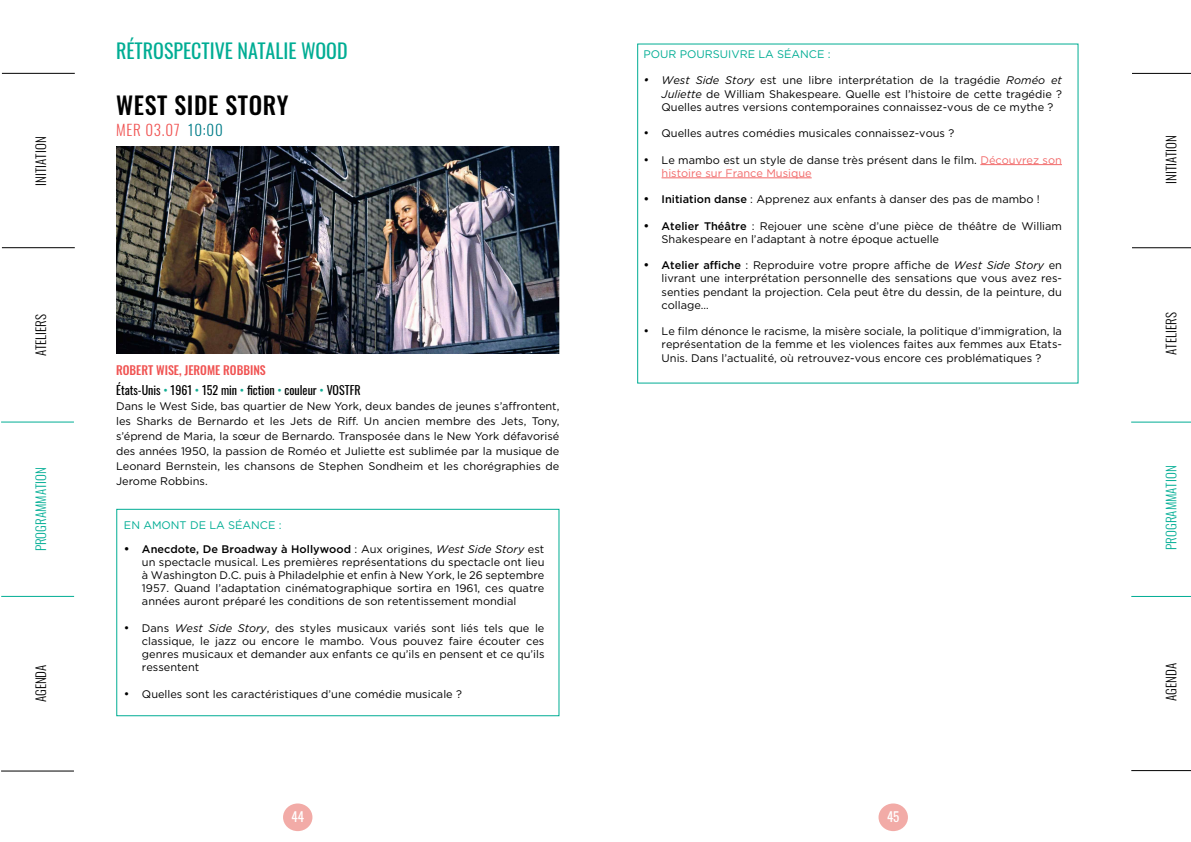
<style>
.page{position:relative;width:1191px;height:842px;background:#fff}
.page>*{position:absolute;margin:0;border:0;box-sizing:border-box;transform-origin:0 0}
.t1{font:500 24px "Oswald";letter-spacing:.025em;color:#000}
.t2{font:20px "Oswald";color:#00ad94}
.t3{font:300 15px "Oswald";letter-spacing:.05em;color:#f05352}
.t4{font:300 13px "Oswald";color:#000}
.t5{font:300 13px "Oswald";color:#00ad94}
.t6{font:13px "Oswald";color:#fff}
.t7{font:12px/19.5px "Oswald";color:#000;text-align:center}
.t8{font:500 12px "Oswald";color:#f05352}
.t9{font:11px/13.2px "Gotham";color:#000;text-align:justify}
.t10{font:11px "Gotham";color:#00ad94}
.s1{font-style:italic;font-size:12px}
.s2{font-style:italic}
.s3{font-size:12px}
.s4{color:#f26969}
.s5{font-weight:500;font-size:12px}
.s6{font-weight:500}
.s7{color:#007c88}
.s8{font-weight:500;color:#f05352}
.s9{color:#13ae95}
</style>
<div class="page">
<div style="left:878px;top:803px;width:30px;height:28px;background:#f2aba7;border-radius:50%"></div>
<div style="left:283px;top:803px;width:29px;height:28px;background:#f2aba7;border-radius:50%"></div>
<hr style="left:1131px;top:596px;width:60px;height:1px;background:#00ad94">
<hr style="left:1131px;top:770px;width:60px;height:1px;background:#000">
<hr style="left:1131px;top:422px;width:60px;height:1px;background:#00ad94">
<hr style="left:1132px;top:247px;width:59px;height:1px;background:#000">
<hr style="left:1132px;top:73px;width:59px;height:1px;background:#000">
<hr style="left:1px;top:596px;width:73px;height:1px;background:#00ad94">
<hr style="left:1px;top:422px;width:73px;height:1px;background:#00ad94">
<hr style="left:2px;top:247px;width:73px;height:1px;background:#000">
<hr style="left:2px;top:73px;width:73px;height:1px;background:#000">
<hr style="left:1px;top:770px;width:73px;height:1px;background:#000">
<img style="left:116px;top:146px;width:443px;height:207px">
<div style="left:116px;top:509px;width:443px;height:207px;border:1px solid #00ad94"></div>
<hr style="left:980px;top:164px;width:82px;height:1px;background:#f26969">
<hr style="left:661px;top:178px;width:150px;height:1px;background:#f26969">
<p class="t4" style="left:29px;top:186px;width:50px;rotate:-90deg">Initiation</p>
<p class="t4" style="left:29px;top:356px;width:44px;rotate:-90deg">ATELIERS</p>
<p class="t5" style="left:29px;top:551px;width:86px;rotate:-90deg">Programmation</p>
<p class="t4" style="left:29px;top:702px;width:38px;rotate:-90deg">Agenda</p>
<h2 class="t2" style="left:116px;top:34px;width:231px">rétrospective natalie wood</h2>
<p class="t10" style="left:643px;top:47px;width:62px">pour poursuivre</p>
<p class="t10" style="left:758px;top:47px;width:28px">la séance</p>
<p class="t10" style="left:827px;top:47px;width:4px">:</p>
<p class="t9" style="left:661px;top:74px;width:402px;text-indent:-18px"><span class="s1">•</span> <span class="s2">West Side Story</span> est une libre interprétation de la tragédie <span class="s2">Roméo et Juliette</span> de William Shakespeare. Quelle est l’histoire de cette tragédie ?<br>Quelles autres versions contemporaines connaissez-vous de ce mythe ?</p>
<p class="t9" style="left:643px;top:126px;width:312px"><span class="s3">•</span> Quelles autres comédies musicales connaissez-vous ?</p>
<p class="t9" style="left:661px;top:153px;width:402px;text-indent:-18px"><span class="s3">•</span> Le mambo est un style de danse très présent dans le film. <span class="s4">Découvrez son histoire sur France Musique</span></p>
<p class="t9" style="left:643px;top:192px;width:398px"><span class="s5">•</span> <span class="s6">I nitiation danse</span> : Apprenez aux enfants à danser des pas de mambo !</p>
<p class="t9" style="left:661px;top:219px;width:402px;text-indent:-18px"><span class="s5">•</span> <span class="s6">Atelier Théâtre</span> : Rejouer une scène d’une pièce de théâtre de William<br>Shakespeare en l’adaptant à notre époque actuelle</p>
<p class="t9" style="left:661px;top:258px;width:402px;text-indent:-18px"><span class="s5">•</span> <span class="s6">Atelier affiche</span> : Reproduire votre propre affiche de <span class="s2">West Side Story</span> en livrant une interprétation personnelle des sensations que vous avez res&shy;senties pendant la projection. Cela peut être du dessin, de la peinture, du collage…</p>
<p class="t9" style="left:661px;top:324px;width:402px;text-indent:-18px"><span class="s3">•</span> Le film dénonce le racisme, la misère sociale, la politique d’immigration, la représentation de la femme et les violences faites aux femmes aux Etats-Unis. Dans l’actualité, où retrouvez-vous encore ces problématiques ?</p>
<h1 class="t1" style="left:116px;top:93px;width:173px">WEST SIDE STORY</h1>
<h3 class="t3" style="left:116px;top:117px;width:9px">MER</h3>
<h3 class="t3" style="left:145px;top:117px;width:79px">03.07 <span class="s7">10:00</span></h3>
<p class="t7" style="left:116px;top:359px;width:223px"><span class="s8">ROBBINS<br></span>États-Unis <span class="s9">•</span> 1961 <span class="s9">•</span> 152 min <span class="s9">•</span> fiction <span class="s9">•</span> couleur <span class="s9">•</span> VOSTFR</p>
<p class="t9" style="left:116px;top:398px;width:445px;line-height:15px">Dans le West Side, bas quartier de New York, deux bandes de jeunes s’affrontent, les Sharks de Bernardo et les Jets de Riff. Un ancien membre des Jets, Tony, s’éprend de Maria, la sœur de Bernardo. Transposée dans le New York défavorisé des années 1950, la passion de Roméo et Juliette est sublimée par la musique de Leonard Bernstein, les chansons de Stephen Sondheim et les chorégraphies de Jerome Robbins.</p>
<p class="t10" style="left:124px;top:518px;width:113px">en amont de laséance</p>
<p class="t10" style="left:279px;top:518px;width:4px">:</p>
<p class="t9" style="left:142px;top:542px;width:404px;text-indent:-18px"><span class="s5">•</span> <span class="s6">Anecdote, De Broadway à Hollywood</span> : Aux origines, <span class="s2">West Side Story</span> est un spectacle musical. Les premières représentations du spectacle ont lieu à Washington D.C. puis à Philadelphie et enfin à New York, le 26 septembre 1957. Quand l’adaptation cinématographique sortira en 1961, ces quatre années auront préparé les conditions de son retentissement mondial</p>
<p class="t9" style="left:142px;top:621px;width:404px;text-indent:-18px"><span class="s3">•</span> Dans <span class="s2">West Side Story</span>, des styles musicaux variés sont liés tels que le classique, le jazz ou encore le mambo. Vous pouvez faire écouter ces genres musicaux et demander aux enfants ce qu’ils en pensent et ce qu’ils ressentent</p>
<p class="t9" style="left:124px;top:687px;width:339px"><span class="s3">•</span> Quelles sont les caractéristiques d’une comédie musicale ?</p>
<p class="t8" style="left:116px;top:364px;width:14px">ROBERT</p>
<p class="t8" style="left:156px;top:364px;width:40px">WISE, JEROME</p>
<p class="t6" style="left:291px;top:805px;width:14px">44</p>
<p class="t6" style="left:887px;top:805px;width:14px">45</p>
<p class="t4" style="left:1159px;top:184px;width:50px;rotate:-90deg">Initiation</p>
<p class="t4" style="left:1159px;top:355px;width:44px;rotate:-90deg">ATELIERS</p>
<p class="t5" style="left:1159px;top:550px;width:86px;rotate:-90deg">Programmation</p>
<p class="t4" style="left:1159px;top:701px;width:38px;rotate:-90deg">Agenda</p>
</div>
